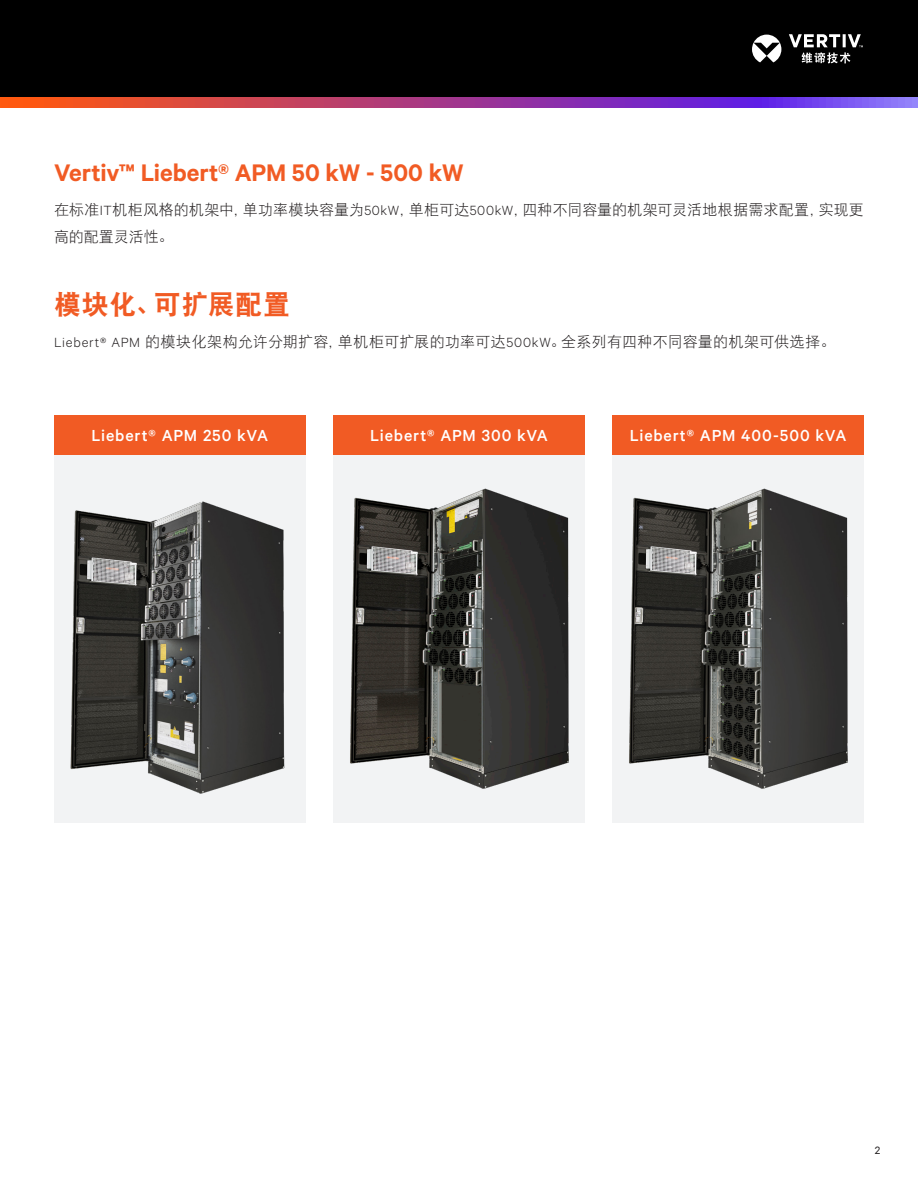
<style>
.page{position:relative;width:918px;height:1188px;background:#fff}
.page>*{position:absolute;margin:0;border:0;box-sizing:border-box;transform-origin:0 0}
.t1{font:600 27px "Calibre";letter-spacing:-.005em;color:#f15b24}
.t2{font:27px "DF Hei GB W9";letter-spacing:.025em;color:#f15b24}
.t3{font:500 18px "Calibre";letter-spacing:.045em;color:#fff}
.t4{font:15px/27px "DF Hei GB W3";letter-spacing:.015em;color:#231f20}
.t5{font:12px "Calibre";color:#231f20}
.s1{font-family:"Calibre";font-weight:300}
</style>
<div class="page">
<div style="left:0;top:0;width:918px;height:98px;background:#000"></div>
<svg style="left:0;top:98px;width:918px;height:10px;background:#a73f8c"></svg>
<svg style="left:752px;top:34px;width:111px;height:29px"></svg>
<div style="left:54px;top:415px;width:252px;height:40px;background:#f15b24"></div>
<div style="left:54px;top:455px;width:252px;height:368px;background:#f2f3f4"></div>
<img style="left:70px;top:501px;width:215px;height:293px">
<div style="left:333px;top:415px;width:252px;height:40px;background:#f15b24"></div>
<img style="left:333px;top:455px;width:252px;height:365px">
<div style="left:612px;top:415px;width:252px;height:40px;background:#f15b24"></div>
<img style="left:612px;top:455px;width:252px;height:365px">
<p class="t1" style="left:54px;top:157px;width:411px">Vertiv™ Liebert® APM 50 kW - 500 kW</p>
<p class="t4" style="left:54px;top:196px;width:811px">在标准<span class="s1">IT</span>机柜风格的机架中，单功率模块容量为<span class="s1">50kW</span>，单柜可达<span class="s1">500kW</span>，四种不同容量的机架可灵活地根据需求配置，实现更高的配置灵活性。</p>
<p class="t2" style="left:54px;top:290px;width:238px">模块化、可扩展配置</p>
<p class="t4" style="left:54px;top:328px;width:783px"><span class="s1">Liebert® APM</span> 的模块化架构允许分期扩容，单机柜可扩展的功率可达<span class="s1">500kW</span>。全系列有四种不同容量的机架可供选择。</p>
<p class="t3" style="left:92px;top:425px;width:178px">Liebert® APM 250 kVA</p>
<p class="t3" style="left:370px;top:425px;width:179px">Liebert® APM 300 kVA</p>
<p class="t3" style="left:630px;top:425px;width:218px">Liebert® APM 400-500 kVA</p>
<p class="t5" style="left:875px;top:1143px;width:7px">2</p>
</div>
